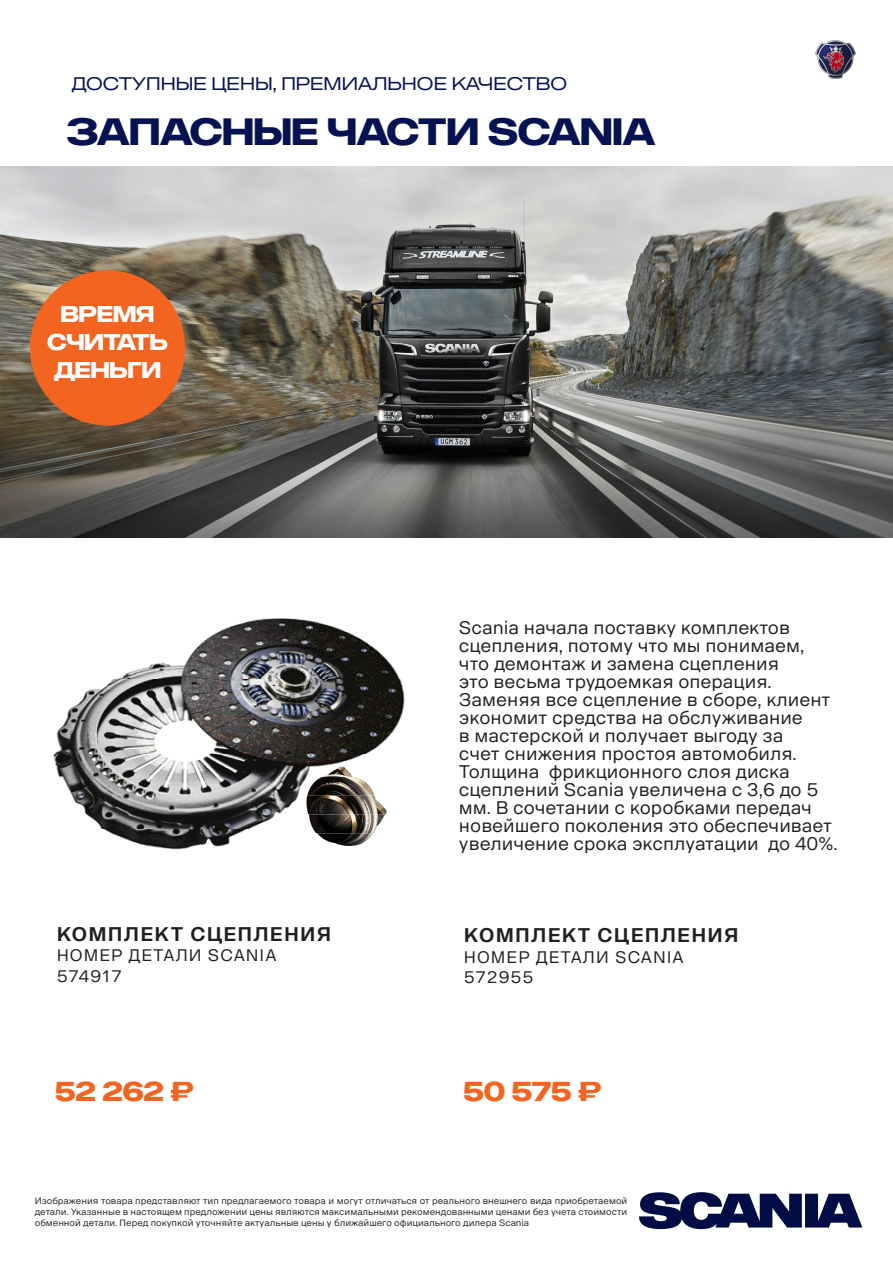
<style>
.page{position:relative;width:893px;height:1263px;background:#fff}
.page>*{position:absolute;margin:0;border:0;box-sizing:border-box;transform-origin:0 0}
.t1{font:700 37.5px "Scania Sans CY Headline";color:#071252}
.t2{font:700 27px "Scania Sans CY Headline";color:#f36421}
.Small_Copy_6_pt_Whit{font:700 22.5px "Scania Sans CY Headline";color:#fff}
.Product_10_pt{font:700 19.5px "Scania Sans CY";letter-spacing:.06em;color:#231f20}
.t3{font:18px/18px "Scania Sans CY";color:#231f20}
.t4{font:18px "Scania Sans CY Headline";color:#071252}
.Body_Copy_7_pt_Black{font:16.5px "Scania Sans CY";letter-spacing:.06em;color:#231f20}
.t5{font:9px/11.2px "Scania Sans CY";color:#231f20;text-align:justify}
</style>
<div class="page">
<img style="left:53px;top:618px;width:352px;height:232px">
<img style="left:309px;top:766px;width:73px;height:11px">
<img style="left:299px;top:777px;width:93px;height:19px">
<img style="left:298px;top:796px;width:96px;height:37px">
<img style="left:304px;top:833px;width:84px;height:17px">
<img style="left:0;top:167px;width:893px;height:371px">
<div style="left:31px;top:271px;width:153px;height:154px;background:#f36421;border-radius:50%"></div>
<img style="left:815px;top:40px;width:41px;height:39px">
<svg style="left:639px;top:1192px;width:223px;height:37px"></svg>
<p class="t4" style="left:72px;top:73px;width:497px">ДОСТУПНЫЕ ЦЕНЫ, ПРЕМИАЛЬНОЕ КАЧЕСТВО</p>
<p class="t1" style="left:67px;top:109px;width:590px">ЗАПАСНЫЕ ЧАСТИ SCANIA</p>
<p class="Small_Copy_6_pt_Whit" style="left:61px;top:300px;width:95px">ВРЕМЯ</p>
<p class="Small_Copy_6_pt_Whit" style="left:47px;top:328px;width:122px">СЧИТАТЬ</p>
<p class="Small_Copy_6_pt_Whit" style="left:54px;top:357px;width:109px">ДЕНЬГИ</p>
<p class="Product_10_pt" style="left:57px;top:922px;width:276px">КОМПЛЕКТ СЦЕПЛЕНИЯ</p>
<p class="Body_Copy_7_pt_Black" style="left:57px;top:946px;width:221px">НОМЕР ДЕТАЛИ SCANIA</p>
<p class="Body_Copy_7_pt_Black" style="left:57px;top:966px;width:67px">574917</p>
<p class="t2" style="left:55px;top:1076px;width:140px">52 262 ₽</p>
<p class="t3" style="left:459px;top:618px;width:380px">Scania начала поставку комплектов сцепления, потому что мы понимаем, что демонтаж и замена сцепления<br>это весьма трудоемкая операция.<br>Заменяя все сцепление в сборе, клиент экономит средства на обслуживание<br>в мастерской и получает выгоду за<br>счет снижения простоя автомобиля.<br>Толщина фрикционного слоя диска сцеплений Scania увеличена с 3,6 до 5 мм. В сочетании с коробками передач новейшего поколения это обеспечивает увеличение срока эксплуатации до 40%.</p>
<p class="Product_10_pt" style="left:464px;top:924px;width:276px">КОМПЛЕКТ СЦЕПЛЕНИЯ</p>
<p class="Body_Copy_7_pt_Black" style="left:464px;top:947px;width:221px">НОМЕР ДЕТАЛИ SCANIA</p>
<p class="Body_Copy_7_pt_Black" style="left:464px;top:968px;width:71px">572955</p>
<p class="t2" style="left:463px;top:1076px;width:140px">50 575 ₽</p>
<p class="t5" style="left:35px;top:1195px;width:594px">Изображения товара представляют тип предлагаемого товара и могут отличаться от реального внешнего вида приобретаемой детали. Указанные в настоящем предложении цены являются максимальными рекомендованными ценами без учета стоимости обменной детали. Перед покупкой уточняйте актуальные цены у ближайшего официального дилера Scania</p>
</div>
